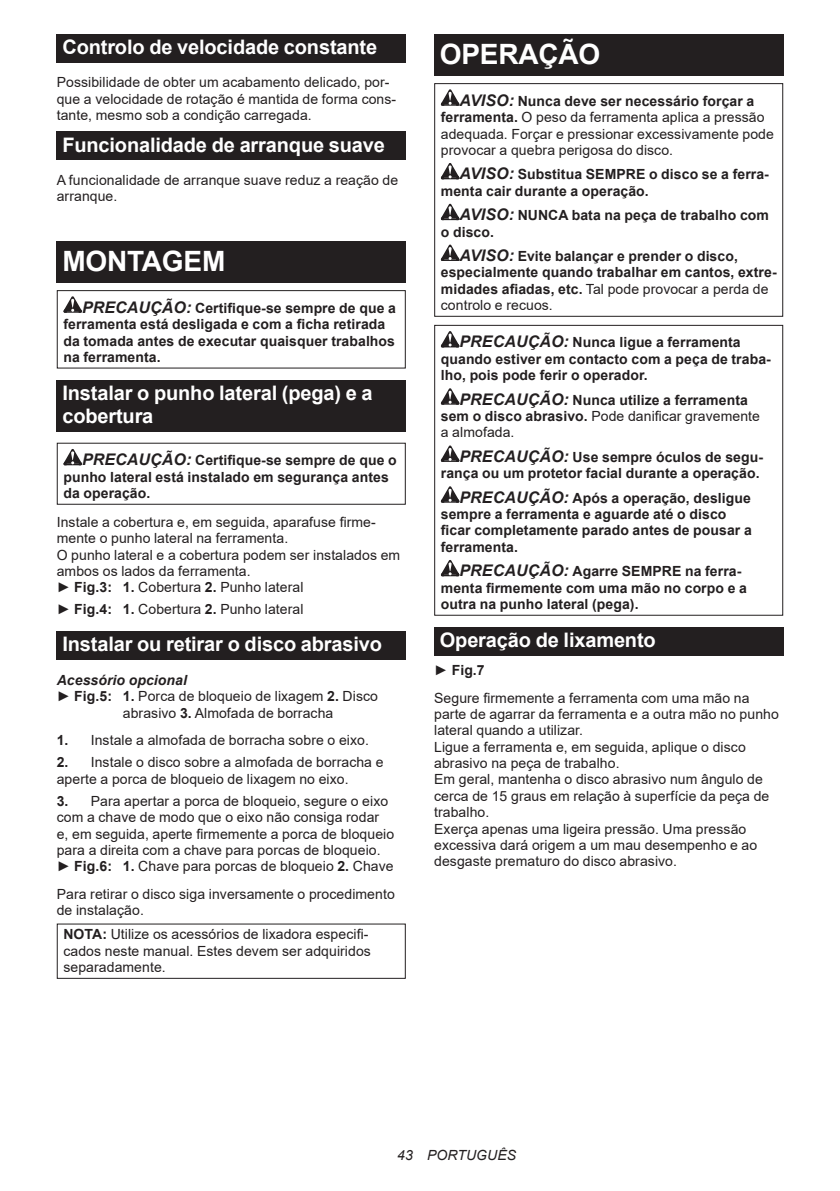
<style>
.page{position:relative;width:840px;height:1191px;background:#fff}
.page>*{position:absolute;margin:0;border:0;box-sizing:border-box;transform-origin:0 0}
.t1{font:700 28px "Arial";letter-spacing:-.01em;color:#fff}
.t2{font:700 20px/23.4px "Arial";letter-spacing:-.01em;color:#fff}
.t3{font:14px/16.4px "Arial";letter-spacing:.005em;color:#231f20}
.t4{font:700 14px/16.4px "Arial";letter-spacing:.005em;color:#231f20}
.t5{font:italic 700 14px "Arial";letter-spacing:.005em;color:#231f20}
.t6{font:italic 14px "Arial";letter-spacing:.005em;color:#231f20}
.s1{font-style:italic;font-size:16px}
.s2{font-weight:700}
.s3{font-weight:700;font-style:italic;font-size:16px}
.s4{font-weight:400}
</style>
<div class="page">
<div style="left:57px;top:34px;width:348px;height:29px;background:#231f20"></div>
<div style="left:57px;top:131px;width:348px;height:29px;background:#231f20"></div>
<div style="left:57px;top:241px;width:348px;height:41px;background:#231f20"></div>
<svg style="left:63px;top:296px;width:19px;height:17px"></svg>
<div style="left:57px;top:290px;width:348px;height:78px;border:1px solid #231f20"></div>
<div style="left:57px;top:380px;width:348px;height:52px;background:#231f20"></div>
<svg style="left:63px;top:449px;width:19px;height:16px"></svg>
<div style="left:57px;top:443px;width:348px;height:62px;border:1px solid #231f20"></div>
<div style="left:57px;top:631px;width:348px;height:29px;background:#231f20"></div>
<div style="left:434px;top:34px;width:348px;height:41px;background:#231f20"></div>
<svg style="left:440px;top:89px;width:19px;height:17px"></svg>
<svg style="left:440px;top:163px;width:19px;height:16px"></svg>
<svg style="left:440px;top:204px;width:19px;height:16px"></svg>
<svg style="left:440px;top:244px;width:19px;height:17px"></svg>
<div style="left:434px;top:83px;width:348px;height:234px;border:1px solid #231f20"></div>
<svg style="left:440px;top:331px;width:19px;height:16px"></svg>
<svg style="left:440px;top:388px;width:19px;height:17px"></svg>
<svg style="left:440px;top:445px;width:19px;height:17px"></svg>
<svg style="left:440px;top:486px;width:19px;height:17px"></svg>
<svg style="left:440px;top:560px;width:19px;height:16px"></svg>
<div style="left:434px;top:325px;width:348px;height:291px;border:1px solid #231f20"></div>
<div style="left:434px;top:627px;width:348px;height:28px;background:#231f20"></div>
<h2 class="t2" style="left:62px;top:36px;width:316px">Controlo de velocidade constante</h2>
<p class="t3" style="left:57px;top:74px;width:341px">Possibilidade de obter um acabamento delicado, por&shy;que a velocidade de rotação é mantida de forma cons&shy;tante, mesmo sob a condição carregada.</p>
<h2 class="t2" style="left:62px;top:133px;width:324px">Funcionalidade de arranque suave</h2>
<p class="t3" style="left:57px;top:172px;width:343px">A funcionalidade de arranque suave reduz a reação de arranque.</p>
<h1 class="t1" style="left:62px;top:241px;width:164px">MONTAGEM</h1>
<p class="t4" style="left:63px;top:300px;width:334px;text-indent:19px"><span class="s1">PRECAUÇÃO:</span> Certifique-se sempre de que a ferramenta está desligada e com a ficha retirada da tomada antes de executar quaisquer trabalhos na ferramenta.</p>
<h2 class="t2" style="left:62px;top:381px;width:312px">Instalar o punho lateral (pega) e a cobertura</h2>
<p class="t4" style="left:63px;top:452px;width:334px;text-indent:19px"><span class="s1">PRECAUÇÃO:</span> Certifique-se sempre de que o punho lateral está instalado em segurança antes da operação.</p>
<p class="t3" style="left:57px;top:513px;width:345px">Instale a cobertura e, em seguida, aparafuse firme&shy;mente o punho lateral na ferramenta.<br>O punho lateral e a cobertura podem ser instalados em ambos os lados da ferramenta.<br>► <span class="s2">Fig.3: 1.</span> Cobertura <span class="s2">2.</span> Punho lateral</p>
<p class="t3" style="left:57px;top:601px;width:248px">► <span class="s2">Fig.4: 1.</span> Cobertura <span class="s2">2.</span> Punho lateral</p>
<h2 class="t2" style="left:62px;top:633px;width:321px">Instalar ou retirar o disco abrasivo</h2>
<p class="t5" style="left:57px;top:670px;width:132px">Acessório opcional</p>
<p class="t3" style="left:57px;top:688px;width:322px">► <span class="s2">Fig.5: 1.</span> Porca de bloqueio de lixagem <span class="s2">2.</span> Disco</p>
<p class="t3" style="left:123px;top:704px;width:212px">abrasivo <span class="s2">3.</span> Almofada de borracha</p>
<p class="t3" style="left:57px;top:732px;width:313px"><span class="s2">1.</span> Instale a almofada de borracha sobre o eixo.</p>
<p class="t3" style="left:57px;top:754px;width:328px"><span class="s2">2.</span> Instale o disco sobre a almofada de borracha e aperte a porca de bloqueio de lixagem no eixo.</p>
<p class="t3" style="left:57px;top:792px;width:339px"><span class="s2">3.</span> Para apertar a porca de bloqueio, segure o eixo com a chave de modo que o eixo não consiga rodar e, em seguida, aperte firmemente a porca de bloqueio para a direita com a chave para porcas de bloqueio. ► <span class="s2">Fig.6: 1.</span> Chave para porcas de bloqueio <span class="s2">2.</span> Chave</p>
<p class="t3" style="left:57px;top:886px;width:339px">Para retirar o disco siga inversamente o procedimento de instalação.</p>
<p class="t3" style="left:63px;top:926px;width:309px"><span class="s2">NOTA:</span> Utilize os acessórios de lixadora especifi&shy;cados neste manual. Estes devem ser adquiridos separadamente.</p>
<h1 class="t1" style="left:439px;top:34px;width:162px">OPERAÇÃO</h1>
<p class="t3" style="left:440px;top:92px;width:334px;text-indent:19px"><span class="s3">AVISO:</span> <span class="s2">Nunca deve ser necessário forçar a ferramenta.</span> O peso da ferramenta aplica a pressão adequada. Forçar e pressionar excessivamente pode provocar a quebra perigosa do disco.</p>
<p class="t4" style="left:440px;top:166px;width:329px;text-indent:19px"><span class="s1">AVISO:</span> Substitua SEMPRE o disco se a ferra&shy;menta cair durante a operação.</p>
<p class="t4" style="left:440px;top:207px;width:329px;text-indent:19px"><span class="s1">AVISO:</span> NUNCA bata na peça de trabalho com o disco.</p>
<p class="t4" style="left:440px;top:248px;width:337px;text-indent:19px"><span class="s1">AVISO:</span> Evite balançar e prender o disco, especialmente quando trabalhar em cantos, extre&shy;midades afiadas, etc. <span class="s4">Tal pode provocar a perda de controlo e recuos.</span></p>
<p class="t4" style="left:440px;top:334px;width:331px;text-indent:19px"><span class="s1">PRECAUÇÃO:</span> Nunca ligue a ferramenta quando estiver em contacto com a peça de traba&shy;lho, pois pode ferir o operador.</p>
<p class="t4" style="left:440px;top:392px;width:320px;text-indent:19px"><span class="s1">PRECAUÇÃO:</span> Nunca utilize a ferramenta sem o disco abrasivo. <span class="s4">Pode danificar gravemente a almofada.</span></p>
<p class="t4" style="left:440px;top:449px;width:323px;text-align:right"><span class="s1">PRECAUÇÃO:</span> Use sempre óculos de segu&shy;rança ou um protetor facial durante a operação.</p>
<p class="t4" style="left:440px;top:490px;width:312px;text-indent:19px"><span class="s1">PRECAUÇÃO:</span> Após a operação, desligue sempre a ferramenta e aguarde até o disco ficar completamente parado antes de pousar a ferramenta.</p>
<p class="t4" style="left:440px;top:563px;width:307px;text-indent:19px"><span class="s1">PRECAUÇÃO:</span> Agarre SEMPRE na ferra&shy;menta firmemente com uma mão no corpo e a outra na punho lateral (pega).</p>
<h2 class="t2" style="left:439px;top:628px;width:217px">Operação de lixamento</h2>
<p class="t3" style="left:434px;top:656px;width:317px;line-height:27.8px">► <span class="s2">Fig.7<br></span>Segure firmemente a ferramenta com uma mão na</p>
<p class="t3" style="left:434px;top:705px;width:346px">parte de agarrar da ferramenta e a outra mão no punho lateral quando a utilizar.<br>Ligue a ferramenta e, em seguida, aplique o disco abrasivo na peça de trabalho.<br>Em geral, mantenha o disco abrasivo num ângulo de cerca de 15 graus em relação à superfície da peça de trabalho.<br>Exerça apenas uma ligeira pressão. Uma pressão excessiva dará origem a um mau desempenho e ao desgaste prematuro do disco abrasivo.</p>
<p class="t6" style="left:397px;top:1146px;width:120px">43 PORTUGUÊS</p>
</div>
